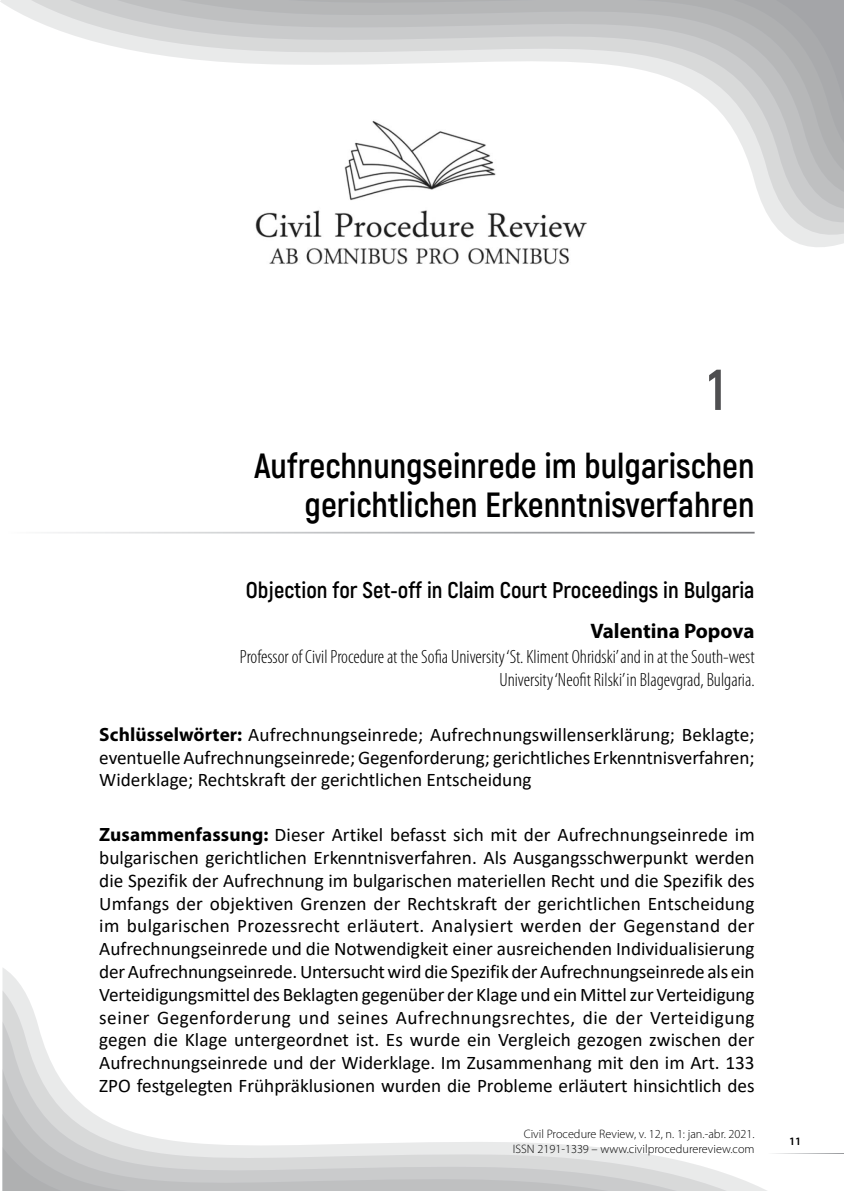
<style>
.page{position:relative;width:844px;height:1191px;background:#fff}
.page>*{position:absolute;margin:0;border:0;box-sizing:border-box;transform-origin:0 0}
.t1{font:700 57.75px "Akrobat";color:#4f4f51}
.t2{font:700 35px/38.5px "Akrobat";color:#000;text-align:right}
.t3{font:700 22.75px "Akrobat";color:#000}
.t4{font:700 21px "Myriad Pro";color:#000}
.t5{font:19.25px/22.8px "Calibri";color:#000;text-align:justify}
.t6{font:300 condensed 19.25px/22.8px "Myriad Pro";color:#000;text-align:right}
.t7{font:300 12.25px/14.7px "Myriad Pro";color:#000;text-align:right}
.t8{font:600 11.38px "Myriad Pro";color:#000}
.s1{font-family:"Myriad Pro";font-weight:700}
</style>
<div class="page">
<svg style="left:0;top:0;width:843px;height:247px"></svg>
<svg style="left:2px;top:968px;width:765px;height:223px"></svg>
<hr style="left:766px;top:1153px;width:77px;height:1px;background:#fff">
<img style="left:254px;top:119px;width:336px;height:146px">
<h1 class="t1" style="left:707px;top:354px;width:19px">1</h1>
<h2 class="t2" style="left:254px;top:447px;width:502px">Aufrechnungseinrede im bulgarischen gerichtlichen Erkenntnisverfahren</h2>
<p class="t3" style="left:246px;top:575px;width:510px">Objection for Set-off in Claim Court Proceedings in Bulgaria</p>
<p class="t4" style="left:590px;top:617px;width:166px">Valentina Popova</p>
<p class="t6" style="left:240px;top:646px;width:516px">Professor of Civil Procedure at the Sofia University ‘St. Kliment Ohridski’ and in at the South-west<br>University ‘Neofit Rilski’ in Blagevgrad, Bulgaria.</p>
<p class="t5" style="left:99px;top:722px;width:656px"><span class="s1">Schlüsselwörter:</span> Aufrechnungseinrede; Aufrechnungswillenserklärung; Beklagte; eventuelle Aufrechnungseinrede; Gegenforderung; gerichtliches Erkenntnisverfahren; Widerklage; Rechtskraft der gerichtlichen Entscheidung</p>
<p class="t5" style="left:99px;top:823px;width:656px"><span class="s1">Zusammenfassung:</span> Dieser Artikel befasst sich mit der Aufrechnungseinrede im bulgarischen gerichtlichen Erkenntnisverfahren. Als Ausgangsschwerpunkt werden die Spezifik der Aufrechnung im bulgarischen materiellen Recht und die Spezifik des Umfangs der objektiven Grenzen der Rechtskraft der gerichtlichen Entscheidung im bulgarischen Prozessrecht erläutert. Analysiert werden der Gegenstand der Aufrechnungseinrede und die Notwendigkeit einer ausreichenden Individualisierung der Aufrechnungseinrede. Untersucht wird die Spezifik der Aufrechnungseinrede als ein Verteidigungsmittel des Beklagten gegenüber der Klage und ein Mittel zur Verteidigung seiner Gegenforderung und seines Aufrechnungsrechtes, die der Verteidigung gegen die Klage untergeordnet ist. Es wurde ein Vergleich gezogen zwischen der Aufrechnungseinrede und der Widerklage. Im Zusammenhang mit den im Art. 133<br>ZPO festgelegten Frühpräklusionen wurden die Probleme erläutert hinsichtlich des</p>
<p class="t7" style="left:513px;top:1127px;width:243px">Civil Procedure Review, v. 12, n. 1: jan.-abr. 2021.<br>ISSN 2191-1339 – www.civilprocedurereview.com</p>
<p class="t8" style="left:789px;top:1134px;width:14px">11</p>
</div>
